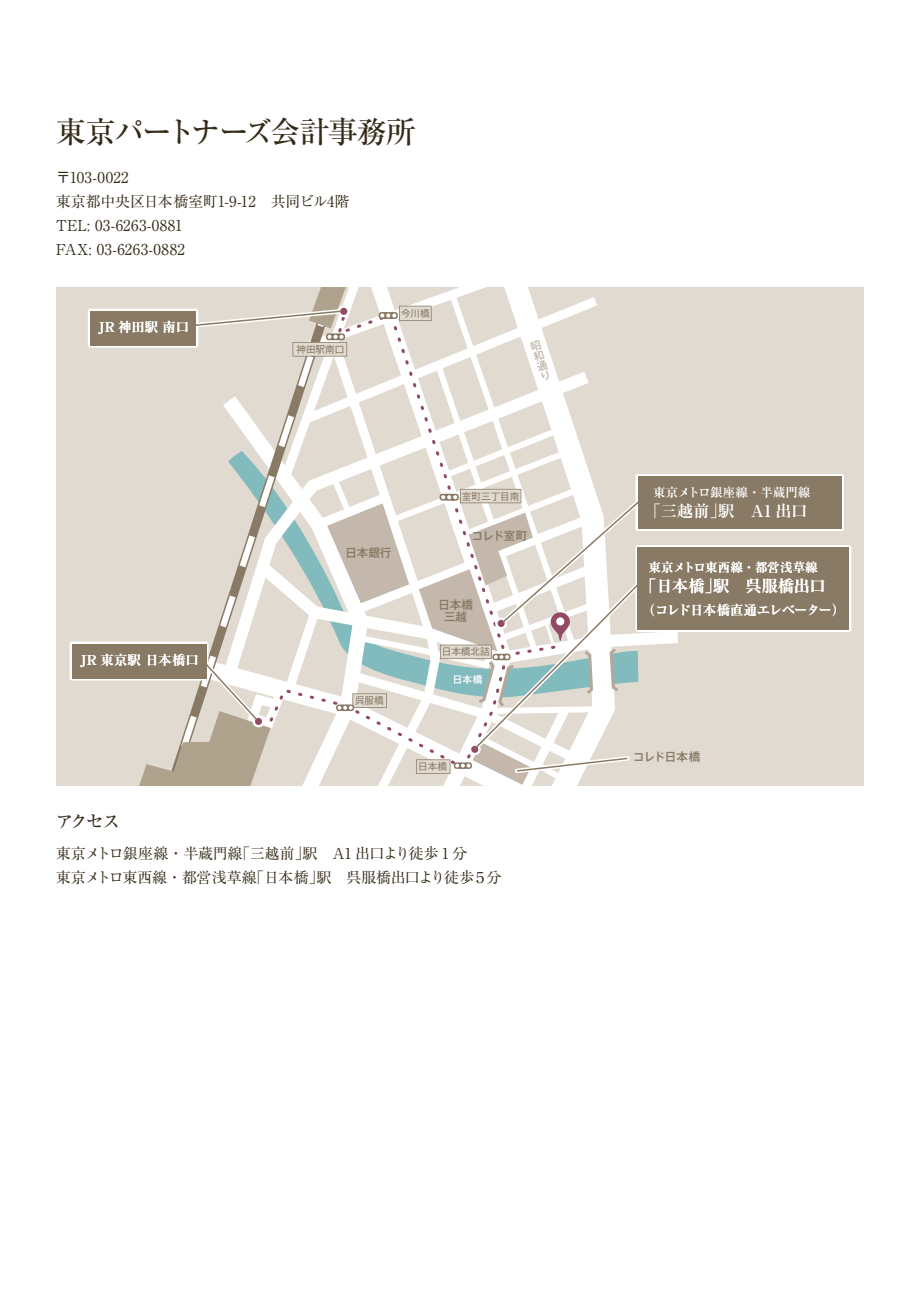
<style>
.page{position:relative;width:919px;height:1289px;background:#fff}
.page>*{position:absolute;margin:0;border:0;box-sizing:border-box;transform-origin:0 0}
.t1{font:500 30px "Ryumin Pr 5";letter-spacing:-.055em;color:#342b19}
.t2{font:500 18px "Ryumin Pr 5";color:#342b19}
.t3{font:700 16.35px "Ryumin Pr 5";letter-spacing:-.015em;color:#fff}
.t4{font:15px/24px "Ryumin Pr 5";letter-spacing:-.005em;color:#342b19}
.t5{font:15px/24px "Ryumin Pr 5";letter-spacing:-.035em;color:#342b19}
.t6{font:700 13.35px "Ryumin Pr 5";letter-spacing:-.075em;color:#fff}
.t7{font:700 13.35px "Ryumin Pr 5";letter-spacing:.01em;color:#fff}
.t8{font:700 13.35px "Ryumin Pr 5";letter-spacing:-.025em;color:#fff}
.t9{font:700 12.45px "Ryumin Pr 5";letter-spacing:-.005em;color:#fff}
.t10{font:500 11.55px/12.1px "Axis Std";color:#897a65;text-align:center}
.t11{font:500 10.5px/10.5px "Axis Std";color:#c3b8ab;text-align:justify}
.t12{font:9.6px "Axis Std";color:#897a65}
.t13{font:500 9.6px "Axis Std";color:#fff}
</style>
<div class="page">
<div style="left:56px;top:287px;width:807px;height:498px;background:#e0dad0"></div>
<div style="left:637px;top:547px;width:212px;height:82px;background:#897a65"></div>
<div style="left:72px;top:643px;width:134px;height:35px;background:#897a65"></div>
<svg style="left:76px;top:287px;width:764px;height:498px"></svg>
<h1 class="t1" style="left:56px;top:108px;width:362px">東京パートナーズ会計事務所</h1>
<p class="t4" style="left:56px;top:164px;width:295px">〒103-0022<br>東京都中央区日本橋室町1-9-12　共同ビル4階<br>TEL: 03-6263-0881<br>FAX: 03-6263-0882</p>
<p class="t8" style="left:98px;top:317px;width:92px">JR 神田駅 南口</p>
<p class="t12" style="left:296px;top:342px;width:49px">神田駅南口</p>
<p class="t12" style="left:401px;top:306px;width:30px">今川橋</p>
<p class="t11" style="left:529px;top:341px;width:7px;rotate:-18deg">昭和通り</p>
<p class="t7" style="left:80px;top:649px;width:120px">JR 東京駅 日本橋口</p>
<p class="t2" style="left:56px;top:806px;width:66px">アクセス</p>
<p class="t10" style="left:345px;top:546px;width:47px">日本銀行</p>
<p class="t12" style="left:355px;top:693px;width:30px">呉服橋</p>
<p class="t12" style="left:462px;top:489px;width:59px">室町三丁目南</p>
<p class="t10" style="left:471px;top:528px;width:57px">コレド室町</p>
<p class="t10" style="left:438px;top:597px;width:36px">日本橋三越</p>
<p class="t12" style="left:442px;top:644px;width:49px">日本橋北詰</p>
<p class="t13" style="left:452px;top:672px;width:31px">日本橋</p>
<p class="t12" style="left:418px;top:759px;width:30px">日本橋</p>
<p class="t5" style="left:56px;top:839px;width:447px">東京メトロ銀座線・半蔵門線「三越前」駅　A1 出口より徒歩 1 分<br>東京メトロ東西線・都営浅草線「日本橋」駅　呉服橋出口より徒歩５分</p>
<p class="t9" style="left:653px;top:482px;width:159px">東京メトロ銀座線・半蔵門線</p>
<p class="t3" style="left:645px;top:497px;width:164px">「三越前」駅　A1 出口</p>
<p class="t9" style="left:648px;top:557px;width:171px">東京メトロ東西線・都営浅草線</p>
<p class="t3" style="left:640px;top:573px;width:187px">「日本橋」駅　呉服橋出口</p>
<p class="t6" style="left:641px;top:599px;width:205px">（コレド日本橋直通エレベーター）</p>
<p class="t10" style="left:633px;top:750px;width:69px">コレド日本橋</p>
</div>
